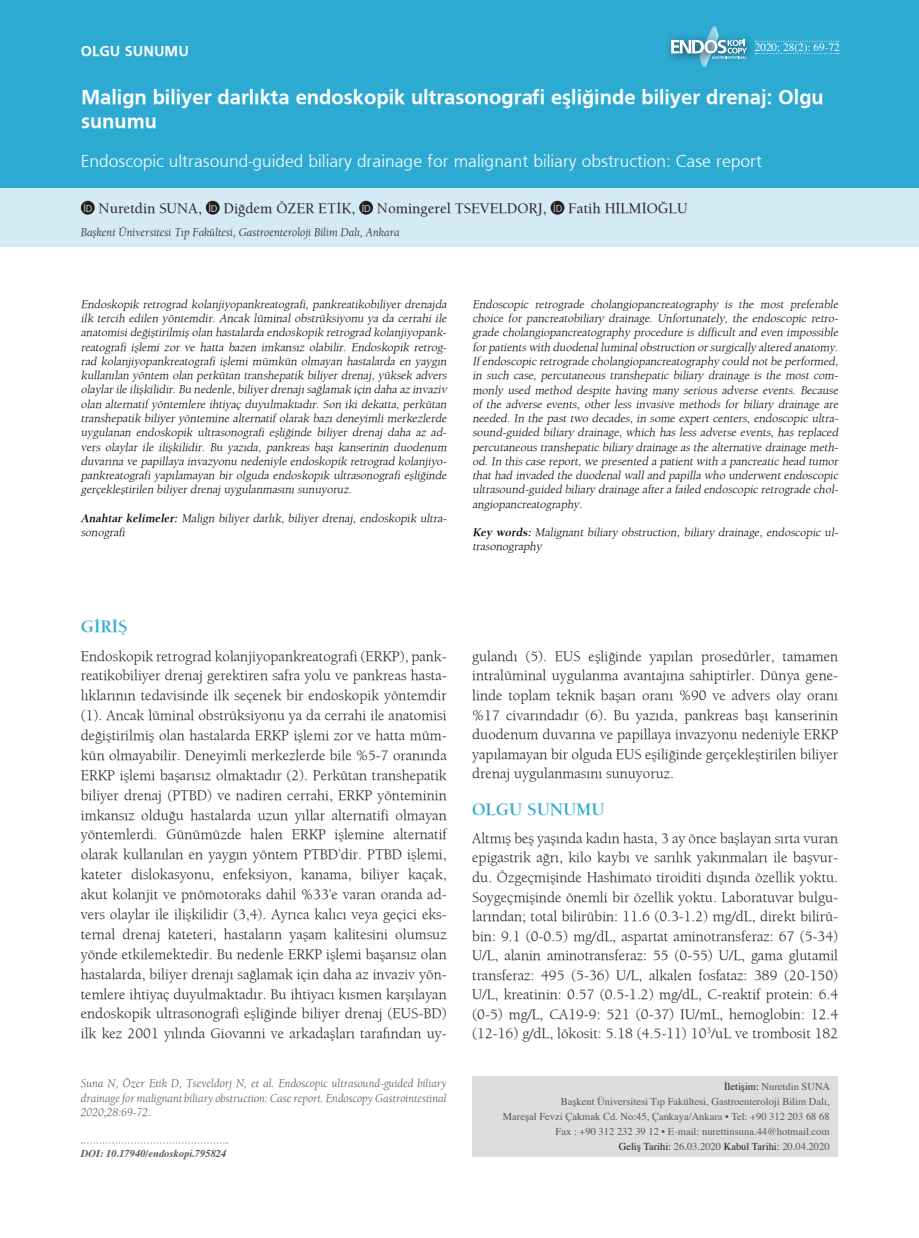
<style>
.page{position:relative;width:919px;height:1238px;background:#fff}
.page>*{position:absolute;margin:0;border:0;box-sizing:border-box;transform-origin:0 0}
.t1{font:700 21px/24px "Fruga Sans";color:#fff}
.t2{font:300 18px "Fruga Sans";color:#fff}
.t3{font:700 18px "Berkeley";color:#2caad2}
.t4{font:300 15px/20px "Berkeley";color:#231f20;text-align:justify}
.t5{font:500 15px "Berkeley";color:#231f20}
.t6{font:700 15px "Fruga Sans";color:#fff}
.t7{font:italic 300 12px/14.2px "Berkeley";color:#040503;text-align:justify}
.t8{font:italic 300 12px/14.4px "Berkeley";color:#57585a;text-align:justify}
.t9{font:italic 300 12px "Berkeley";color:#231f20}
.t10{font:11.25px "Times";color:#fff}
.t11{font:10.5px/15px "Times";color:#57585a;text-align:right}
.t12{font:italic 700 10.5px "Times";color:#57585a}
.s1{font-family:"Fruga Sans";font-weight:300;font-size:10.35px;color:#fff}
.s2{font-weight:700}
.s3{color:#231f20}
</style>
<div class="page">
<div style="left:0;top:0;width:918px;height:211px;background:#2caad2"></div>
<svg style="left:756px;top:41px;width:82px;height:1px"></svg>
<svg style="left:756px;top:53px;width:82px;height:1px"></svg>
<div style="left:472px;top:1076px;width:366px;height:81px;background:#dcdddf"></div>
<div style="left:665px;top:34px;width:91px;height:30px;background:#231f20;opacity:.75"></div>
<svg style="left:671px;top:26px;width:76px;height:42px"></svg>
<svg style="left:82px;top:1142px;width:145px;height:1px"></svg>
<div style="left:0;top:188px;width:918px;height:59px;background:#d4eaf4"></div>
<div style="left:81px;top:201px;width:14px;height:14px;background:#231f20;border-radius:50%"></div>
<div style="left:206px;top:201px;width:14px;height:14px;background:#231f20;border-radius:50%"></div>
<div style="left:359px;top:201px;width:14px;height:14px;background:#231f20;border-radius:50%"></div>
<div style="left:550px;top:201px;width:14px;height:14px;background:#231f20;border-radius:50%"></div>
<p class="t6" style="left:81px;top:42px;width:110px">OLGU SUNUMU</p>
<p class="t10" style="left:754px;top:40px;width:86px">2020; 28(2): 69-72</p>
<h1 class="t1" style="left:81px;top:85px;width:744px">Malign biliyer darlıkta endoskopik ultrasonografi eşliğinde biliyer drenaj: Olgu sunumu</h1>
<h2 class="t2" style="left:81px;top:150px;width:682px">Endoscopic ultrasound-guided biliary drainage for malignant biliary obstruction: Case report</h2>
<p class="t5" style="left:83px;top:199px;width:605px"><span class="s1">İD</span> Nuretdin SUNA, <span class="s1">İD</span> Diğdem ÖZER ETİK, <span class="s1">İD</span> Nomingerel TSEVELDORJ, <span class="s1">İD</span> Fatih HİLMİOĞLU</p>
<p class="t9" style="left:81px;top:225px;width:320px">Başkent Üniversitesi Tıp Fakültesi, Gastroenteroloji Bilim Dalı, Ankara</p>
<p class="t7" style="left:81px;top:297px;width:370px">Endoskopik retrograd kolanj iyopankreatografi, pankreatikobiliyer drenaj da ilk tercih edilen yöntemdir. Ancak lüminal obstrüksiyonu ya da cerrahi ile anatomisideğiştirilmişolan hastalarda endoskopik retrograd kolanj iyopank&shy;reatografi işlemi zor ve hatta bazen imkansız olabilir. Endoskopik retrog&shy;rad kolanj iyopankreatografi işlemi mümkün olmayan hastalarda en yaygın kullanılan yöntem olan perkütan transhepatik biliyer drenaj , yüksek advers olaylarile ilişkilidir.Bu nedenle,biliyerdrenaj ısağlamak için daha az invaziv olan alternatif yöntemlere ihtiyaç duyulmaktadır. Son iki dekatta, perkütan transhepatik biliyer yöntemine alternatif olarak bazı deneyimli merkezlerde uygulanan endoskopik ultrasonografi eşliğinde biliyer drenaj daha az ad&shy;vers olaylar ile ilişkilidir. Bu yazıda, pankreas başı kanserinin duodenum duvarına ve papillaya invazyonu nedeniyle endoskopik retrograd kolanj iyo&shy;pankreatografi yapılamayan bir olguda endoskopik ultrasonografi eşliğinde gerçekleştirilen biliyerdrenaj uygulanmasınısunuyoruz.</p>
<p class="t7" style="left:81px;top:510px;width:369px"><span class="s2">Anahtar kelimeler:</span> Malign biliyer darlık, biliyer drenaj , endoskopik ultra&shy;sonografi</p>
<p class="t7" style="left:472px;top:297px;width:370px">Endoscopic retrograde cholangiopancreatography is the most preferable choice for pancreatobiliary drainage. Unfortunately, the endoscopic retro&shy;grade cholangiopancreatography procedure is difficult and even impossible forpatientswith duodenalluminalobstruction orsurgically altered anatomy .<br>If endoscopic retrograde cholangiopancreatography could notbe performed, in such case, percutaneous transhepatic biliary drainage is the most com&shy;monly used method despite having many serious adverse events. Because of the adverse events, other less invasive methods for biliary drainage are needed. In the past two decades, in some expert centers, endoscopic ultra&shy;sound-guided biliary drainage, which has less adverse events, has replaced percutaneous transhepatic biliary drainage as the alternative drainage meth&shy;od. In this case report, we presented a patient with a pancreatic head tumor that had invaded the duodenal wall and papilla who underwent endoscopic ultrasound-guided biliary drainage aftera failed endoscopic retrograde chol&shy;angiopancreatography .</p>
<p class="t7" style="left:472px;top:525px;width:369px"><span class="s2">Key words:</span> Malignant biliary obstruction, biliary drainage, endoscopic ul&shy;trasonography</p>
<h2 class="t3" style="left:81px;top:615px;width:49px">GİRİŞ</h2>
<p class="t4" style="left:81px;top:645px;width:367px">Endoskopik retrograd kolanjiyopankreatografi (ERKP), pank&shy;reatikobiliyer drenaj gerektiren safra yolu ve pankreas hasta&shy;lıklarının tedavisinde ilk seçenek bir endoskopik yöntemdir (1). Ancak lüminal obstrüksiyonu ya da cerrahi ile anatomisi değiştirilmiş olan hastalarda ERKP işlemi zor ve hatta müm&shy;kün olmayabilir. Deneyimli merkezlerde bile %5-7 oranında ERKP işlemi başarısız olmaktadır (2). Perkütan transhepatik biliyer drenaj (PTBD) ve nadiren cerrahi, ERKP yönteminin imkansız olduğu hastalarda uzun yıllar alternatifi olmayan yöntemlerdi. Günümüzde halen ERKP işlemine alternatif olarak kullanılan en yaygın yöntem PTBD’dir. PTBD işlemi, kateter dislokasyonu, enfeksiyon, kanama, biliyer kaçak, akut kolanjit ve pnömotoraks dahil %33’e varan oranda ad&shy;vers olaylar ile ilişkilidir (3,4). Ayrıca kalıcı veya geçici eks&shy;ternal drenaj kateteri, hastaların yaşam kalitesini olumsuz yönde etkilemektedir. Bu nedenle ERKP işlemi başarısız olan hastalarda, biliyer drenajı sağlamak için daha az invaziv yön&shy;temlere ihtiyaç duyulmaktadır. Bu ihtiyacı kısmen karşılayan endoskopik ultrasonografi eşliğinde biliyer drenaj (EUS-BD) ilk kez 2001 yılında Giovanni ve arkadaşları tarafından uy-</p>
<p class="t8" style="left:81px;top:1076px;width:367px">Suna N, Özer Etik D, Tseveldorj N, et al. Endoscopic ultrasound-guided biliary drainage for malignant biliary obstruction: Case report. Endoscopy Gastrointestinal 2020;28:69-72.</p>
<p class="t12" style="left:81px;top:1146px;width:147px">DOI: 10.17940/endoskopi.795824</p>
<p class="t4" style="left:472px;top:646px;width:367px;line-height:19.5px">gulandı (5). EUS eşliğinde yapılan prosedürler, tamamen intralüminal uygulanma avantajına sahiptirler. Dünya gene&shy;linde toplam teknik başarı oranı %90 ve advers olay oranı %17 civarındadır (6). Bu yazıda, pankreas başı kanserinin duodenum duvarına ve papillaya invazyonu nedeniyle ERKP yapılamayan bir olguda EUS eşiliğinde gerçekleştirilen biliyer drenaj uygulanmasını sunuyoruz.</p>
<h2 class="t3" style="left:472px;top:798px;width:134px">OLGU SUNUMU</h2>
<p class="t4" style="left:472px;top:828px;width:367px;line-height:19.5px">Altmış beş yaşında kadın hasta, 3 ay önce başlayan sırta vuran epigastrik ağrı, kilo kaybı ve sarılık yakınmaları ile başvur&shy;du. Özgeçmişinde Hashimato tiroiditi dışında özellik yoktu.<br>Soygeçmişinde önemli bir özellik yoktu. Laboratuvar bulgu&shy;larından; total bilirübin: 11.6 (0.3-1.2) mg/dL, direkt bilirü&shy;bin: 9.1 (0-0.5) mg/dL, aspartat aminotransferaz: 67 (5-34)<br>U/L, alanin aminotransferaz: 55 (0-55) U/L, gama glutamil transferaz: 495 (5-36) U/L, alkalen fosfataz: 389 (20-150)<br>U/L, kreatinin: 0.57 (0.5-1.2) mg/dL, C-reaktif protein: 6.4 (0-5) mg/L, CA19-9: 521 (0-37) IU/mL, hemoglobin: 12.4 (12-16) g/dL, lökosit: 5.18 (4.5-11) 10<sup>3</sup>/uL ve trombosit 182</p>
<p class="t11" style="left:503px;top:1079px;width:329px"><span class="s3">İletişim:</span> Nuretdin SUNA<br>Başkent Üniversitesi Tıp Fakültesi, Gastroenteroloji Bilim Dalı,<br>Mareşal Fevzi Çakmak Cd. No:45, Çankaya/Ankara • Tel: +90 312 203 68 68<br>Fax : +90 312 232 39 12 • E-mail: nurettinsuna.44@hotmail.com<br><span class="s3">Geliş Tarihi:</span> 26.03.2020 <span class="s3">Kabul Tarihi:</span> 20.04.2020</p>
</div>
